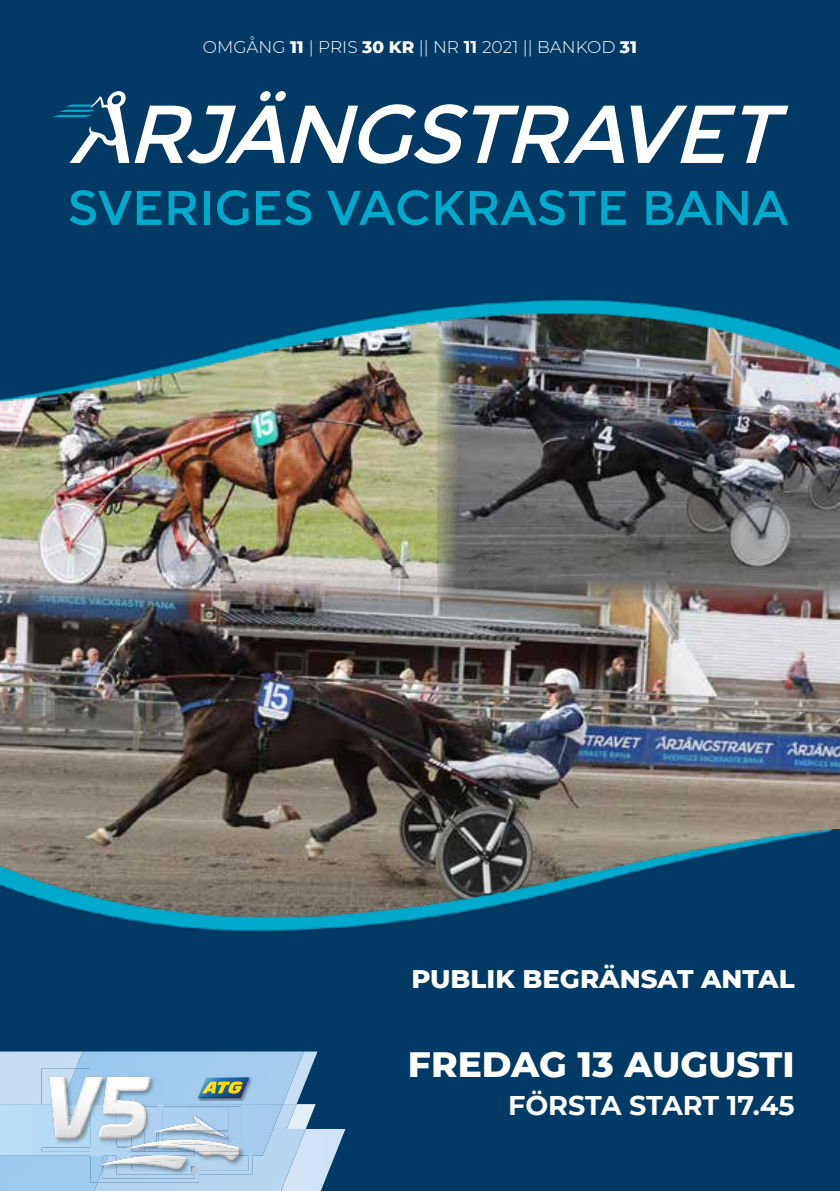
<style>
.page{position:relative;width:840px;height:1191px;background:#fff}
.page>*{position:absolute;margin:0;border:0;box-sizing:border-box;transform-origin:0 0}
.t1{font:800 36px "Montserrat";color:#fff}
.t2{font:700 27px "Montserrat";letter-spacing:-.005em;color:#fff}
.t3{font:800 26px "Montserrat";color:#fff}
.t4{font:300 17px "Montserrat";color:#fff}
.s1{font-weight:800}
.s2{font-weight:700}
</style>
<div class="page">
<img style="left:0;top:401px;width:437px;height:180px">
<img style="left:437px;top:401px;width:402px;height:180px">
<img style="left:0;top:581px;width:839px;height:248px">
<div style="left:0;top:934px;width:839px;height:257px;background:#003a65"></div>
<img style="left:0;top:829px;width:839px;height:105px">
<div style="left:0;top:0;width:839px;height:291px;background:#003a65"></div>
<img style="left:0;top:291px;width:839px;height:110px">
<svg style="left:70px;top:190px;width:91px;height:35px"></svg>
<svg style="left:168px;top:191px;width:29px;height:34px"></svg>
<div style="left:204px;top:191px;width:5px;height:34px;background:#00aacd"></div>
<svg style="left:217px;top:190px;width:31px;height:35px"></svg>
<svg style="left:256px;top:190px;width:55px;height:35px"></svg>
<svg style="left:327px;top:190px;width:102px;height:35px"></svg>
<svg style="left:435px;top:190px;width:159px;height:35px"></svg>
<svg style="left:601px;top:191px;width:24px;height:34px"></svg>
<svg style="left:646px;top:191px;width:142px;height:34px"></svg>
<svg style="left:630px;top:106px;width:105px;height:57px"></svg>
<svg style="left:741px;top:106px;width:47px;height:57px"></svg>
<svg style="left:53px;top:91px;width:571px;height:73px"></svg>
<svg style="left:0;top:1051px;width:345px;height:140px;background:#a4c5de"></svg>
<p class="t4" style="left:203px;top:36px;width:435px">OMGÅNG <span class="s1">11</span> | PRIS <span class="s1">30 KR</span> || NR <span class="s2">11</span> 2021 || BANKOD <span class="s1">31</span></p>
<h3 class="t3" style="left:411px;top:960px;width:384px">PUBLIK BEGRÄNSAT ANTAL</h3>
<h1 class="t1" style="left:407px;top:1038px;width:388px">FREDAG 13 AUGUSTI</h1>
<h2 class="t2" style="left:508px;top:1086px;width:287px">FÖRSTA START 17.45</h2>
</div>
